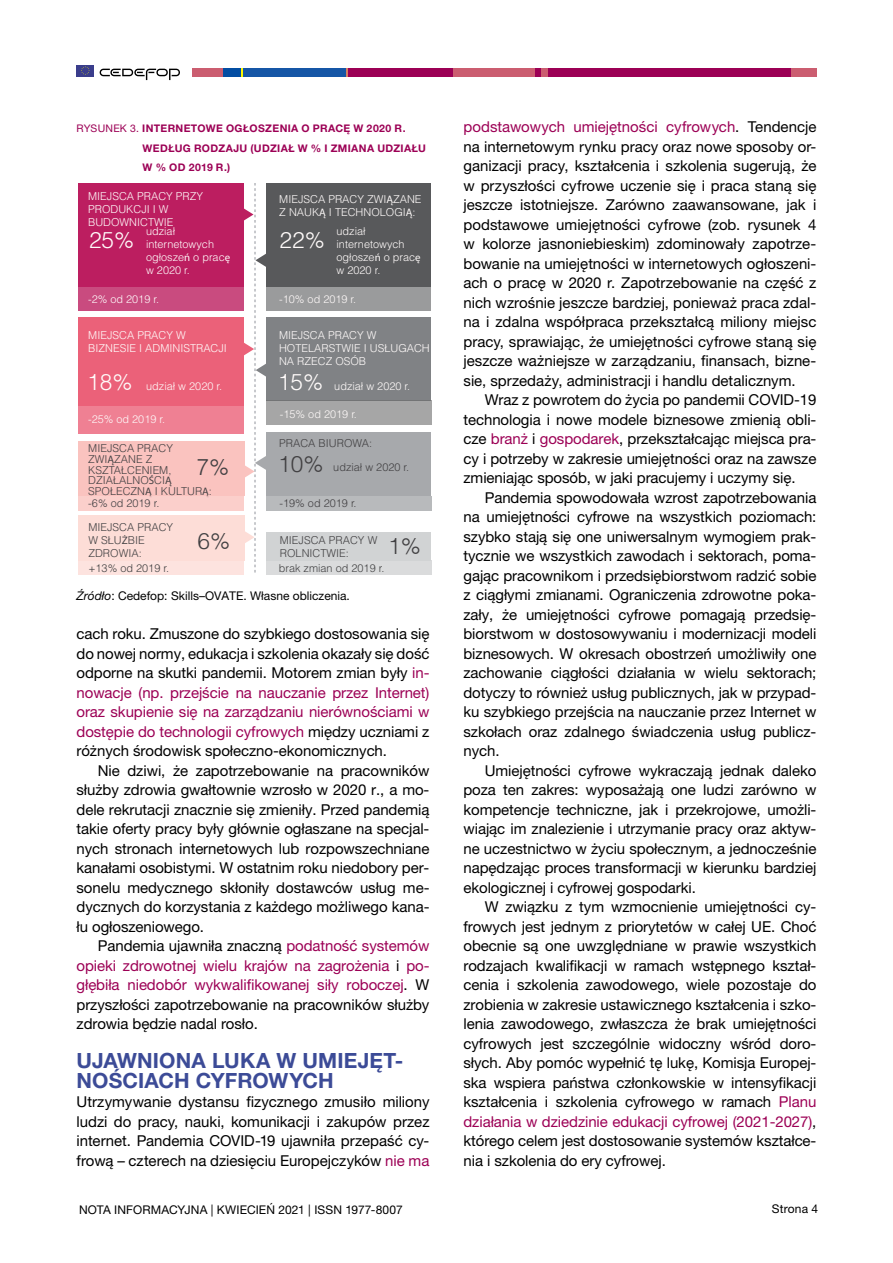
<style>
.page{position:relative;width:893px;height:1263px;background:#fff}
.page>*{position:absolute;margin:0;border:0;box-sizing:border-box;transform-origin:0 0}
.t1{font:300 22.65px "Helvetica";color:#fffbfa}
.t2{font:300 22.65px "Helvetica";color:#414042}
.t3{font:700 21px/19.5px "Helvetica Neue LTW1 G";letter-spacing:.005em;color:#3c4b97}
.t4{font:15px/19.5px "Helvetica Neue LTW1 G";letter-spacing:-.005em;color:#000;text-align:justify}
.t5{font:15px/19.5px "Helvetica Neue LTW1 G";letter-spacing:-.005em;color:#9c0055;text-align:justify}
.t6{font:12px "Helvetica Neue LTW1 G";color:#000}
.t7{font:300 10.95px/13px "Helvetica";color:#fffbfa}
.t8{font:300 10.95px/10.9px "Helvetica";color:#414042}
.t9{font:700 10.5px/19.5px "Helvetica Neue LTW1 G";letter-spacing:.035em;color:#9c0055}
.s1{color:#9c0055}
.s2{font-weight:400}
.s3{font-family:"Myriad Pro";font-weight:400}
.s4{font-size:22.65px}
.s5{font-style:italic}
.s6{color:#000}
</style>
<div class="page">
<div style="left:77px;top:65px;width:17px;height:11px;background:#3a3d8c"></div>
<svg style="left:81px;top:66px;width:9px;height:9px"></svg>
<svg style="left:100px;top:69px;width:80px;height:11px"></svg>
<div style="left:192px;top:68px;width:31px;height:9px;background:#cb5d70"></div>
<div style="left:347px;top:68px;width:106px;height:9px;background:#9c0055"></div>
<div style="left:453px;top:68px;width:82px;height:9px;background:#cb5d70"></div>
<div style="left:535px;top:68px;width:7px;height:9px;background:#9c0055"></div>
<div style="left:548px;top:68px;width:243px;height:9px;background:#9c0055"></div>
<div style="left:542px;top:68px;width:6px;height:9px;background:#cb5d70"></div>
<div style="left:223px;top:68px;width:18px;height:9px;background:#034da2"></div>
<svg style="left:241px;top:68px;width:2px;height:9px"></svg>
<svg style="left:345px;top:68px;width:2px;height:9px"></svg>
<div style="left:243px;top:68px;width:102px;height:9px;background:#1556a6"></div>
<div style="left:791px;top:68px;width:26px;height:9px;background:#cb5d70"></div>
<div style="left:266px;top:560px;width:165px;height:15px;background:#dadbdc"></div>
<div style="left:78px;top:183px;width:165px;height:104px;background:#bc1e60"></div>
<div style="left:266px;top:183px;width:165px;height:104px;background:#58595b"></div>
<div style="left:79px;top:317px;width:165px;height:88px;background:#eb6179"></div>
<div style="left:266px;top:317px;width:165px;height:84px;background:#808285"></div>
<div style="left:266px;top:432px;width:165px;height:64px;background:#a7a9ac"></div>
<div style="left:78px;top:441px;width:166px;height:55px;background:#fac3bf"></div>
<div style="left:78px;top:515px;width:166px;height:45px;background:#fdddd7"></div>
<svg style="left:231px;top:183px;width:47px;height:389px"></svg>
<div style="left:266px;top:532px;width:165px;height:28px;background:#d1d3d4"></div>
<div style="left:78px;top:287px;width:165px;height:24px;background:#c94b7f"></div>
<div style="left:266px;top:286px;width:165px;height:25px;background:#9a9b9c"></div>
<div style="left:78px;top:405px;width:166px;height:29px;background:#ef8093"></div>
<div style="left:266px;top:401px;width:165px;height:24px;background:#a6a6a6"></div>
<div style="left:78px;top:496px;width:166px;height:14px;background:#fbcfcb"></div>
<div style="left:266px;top:496px;width:165px;height:14px;background:#b8babc"></div>
<div style="left:78px;top:559px;width:166px;height:16px;background:#fde3df"></div>
<p class="t4" style="left:463px;top:117px;width:354px"><span class="s1">podstawowych umiejętności cyfrowych</span>. Tendencje na internetowym rynku pracy oraz nowe sposoby or&shy;ganizacji pracy, kształcenia i szkolenia sugerują, że w przyszłości cyfrowe uczenie się i praca staną się jeszcze istotniejsze. Zarówno zaawansowane, jak i podstawowe umiejętności cyfrowe (zob. rysunek 4 w kolorze jasnoniebieskim) zdominowały zapotrze&shy;bowanie na umiejętności w internetowych ogłoszeni&shy;ach o pracę w 2020 r. Zapotrzebowanie na część z nich wzrośnie jeszcze bardziej, ponieważ praca zdal&shy;na i zdalna współpraca przekształcą miliony miejsc pracy, sprawiając, że umiejętności cyfrowe staną się jeszcze ważniejsze w zarządzaniu, finansach, bizne&shy;sie, sprzedaży, administracji i handlu detalicznym.</p>
<p class="t4" style="left:463px;top:390px;width:354px;text-indent:21px">Wraz z powrotem do życia po pandemii COVID-19 technologia i nowe modele biznesowe zmienią obli&shy;cze <span class="s1">branż</span> i <span class="s1">gospodarek</span>, przekształcając miejsca pra&shy;cy i potrzeby w zakresie umiejętności oraz na zawsze zmieniając sposób, w jaki pracujemy i uczymy się.</p>
<p class="t4" style="left:463px;top:487px;width:354px;text-indent:21px">Pandemia spowodowała wzrost zapotrzebowania na umiejętności cyfrowe na wszystkich poziomach: szybko stają się one uniwersalnym wymogiem prak&shy;tycznie we wszystkich zawodach i sektorach, poma&shy;gając pracownikom i przedsiębiorstwom radzić sobie z ciągłymi zmianami. Ograniczenia zdrowotne poka&shy;zały, że umiejętności cyfrowe pomagają przedsię&shy;biorstwom w dostosowywaniu i modernizacji modeli biznesowych. W okresach obostrzeń umożliwiły one zachowanie ciągłości działania w wielu sektorach; dotyczy to również usług publicznych, jak w przypad&shy;ku szybkiego przejścia na nauczanie przez Internet w szkołach oraz zdalnego świadczenia usług publicz&shy;nych.</p>
<p class="t4" style="left:463px;top:760px;width:354px;text-indent:21px">Umiejętności cyfrowe wykraczają jednak daleko poza ten zakres: wyposażają one ludzi zarówno w kompetencje techniczne, jak i przekrojowe, umożli&shy;wiając im znalezienie i utrzymanie pracy oraz aktyw&shy;ne uczestnictwo w życiu społecznym, a jednocześnie napędzając proces transformacji w kierunku bardziej ekologicznej i cyfrowej gospodarki.</p>
<p class="t4" style="left:463px;top:897px;width:354px;text-indent:21px">W związku z tym wzmocnienie umiejętności cy&shy;frowych jest jednym z priorytetów w całej UE. Choć obecnie są one uwzględniane w prawie wszystkich rodzajach kwalifikacji w ramach wstępnego kształ&shy;cenia i szkolenia zawodowego, wiele pozostaje do zrobienia w zakresie ustawicznego kształcenia i szko&shy;lenia zawodowego, zwłaszcza że brak umiejętności cyfrowych jest szczególnie widoczny wśród doro&shy;słych. Aby pomóc wypełnić tę lukę, Komisja Europej&shy;ska wspiera państwa członkowskie w intensyfikacji kształcenia i szkolenia cyfrowego w ramach <span class="s1">Planu działania w dziedzinie edukacji cyfrowej (2021-2027)</span>, którego celem jest dostosowanie systemów kształce&shy;nia i szkolenia do ery cyfrowej.</p>
<p class="t9" style="left:143px;top:118px;width:285px;text-indent:-66px"><span class="s2">RYSUNEK 3.</span> INTERNETOWE OGŁOSZENIA O PRACĘ W 2020 R.<br>WEDŁUG RODZAJU (UDZIAŁ W % I ZMIANA UDZIAŁU<br>W % OD 2019 R.)</p>
<p class="t7" style="left:88px;top:189px;width:117px">MIEJSCA PRACY PRZY<br>PRODUKCJI I W<br>BUDOWNICTWIE</p>
<h1 class="t1" style="left:89px;top:226px;width:47px">25%</h1>
<p class="t7" style="left:146px;top:224px;width:86px">udział internetowych ogłosze<span class="s3">ń</span> o prac<span class="s3">ę </span>w 2020 r.</p>
<p class="t7" style="left:88px;top:293px;width:73px">-2% od 2019 r.</p>
<p class="t7" style="left:279px;top:192px;width:144px">MIEJSCA PRACY ZWI<span class="s3">Ą</span>ZANE<br>Z NAUK<span class="s3">Ą</span> I TECHNOLOGI<span class="s3">Ą</span>:</p>
<h1 class="t1" style="left:280px;top:226px;width:47px">22%</h1>
<p class="t7" style="left:337px;top:224px;width:86px">udział internetowych ogłosze<span class="s3">ń</span> o prac<span class="s3">ę </span>w 2020 r.</p>
<p class="t7" style="left:279px;top:293px;width:79px">-10% od 2019 r.</p>
<p class="t7" style="left:88px;top:328px;width:140px">MIEJSCA PRACY W<br>BIZNESIE I ADMINISTRACJI</p>
<p class="t7" style="left:87px;top:379px;width:136px"><span class="s4">18%</span> udział w 2020 r.</p>
<p class="t7" style="left:279px;top:328px;width:152px">MIEJSCA PRACY W<br>HOTELARSTWIE I USŁUGACH<br>NA RZECZ OSÓB</p>
<p class="t7" style="left:278px;top:379px;width:134px"><span class="s4">15%</span> udział w 2020 r.</p>
<p class="t7" style="left:280px;top:407px;width:79px">-15% od 2019 r.</p>
<p class="t7" style="left:88px;top:412px;width:79px">-25% od 2019 r.</p>
<p class="t8" style="left:279px;top:438px;width:94px">PRACA BIUROWA:</p>
<p class="t8" style="left:278px;top:462px;width:133px"><span class="s4">10%</span> udział w 2020 r.</p>
<p class="t8" style="left:88px;top:442px;width:125px">MIEJSCA PRACY<br>ZWI<span class="s3">Ą</span>ZANE Z<br>KSZTAŁCENIEM,<br>DZIAŁALNO<span class="s3">Ś</span>CI<span class="s3">Ą<br></span>SPOŁECZN<span class="s3">Ą</span> I KULTUR<span class="s3">Ą</span>:</p>
<h1 class="t2" style="left:196px;top:453px;width:34px">7%</h1>
<p class="t8" style="left:88px;top:497px;width:73px">-6% od 2019 r.</p>
<p class="t8" style="left:280px;top:497px;width:79px">-19% od 2019 r.</p>
<p class="t8" style="left:88px;top:520px;width:86px;line-height:13px">MIEJSCA PRACY<br>W SŁU<span class="s3">Ż</span>BIE<br>ZDROWIA:</p>
<h1 class="t2" style="left:198px;top:526px;width:34px">6%</h1>
<p class="t8" style="left:280px;top:533px;width:99px;line-height:13px">MIEJSCA PRACY W<br>ROLNICTWIE:</p>
<h1 class="t2" style="left:388px;top:532px;width:34px">1%</h1>
<p class="t8" style="left:279px;top:562px;width:107px">brak zmian od 2019 r.</p>
<p class="t8" style="left:88px;top:562px;width:82px">+13% od 2019 r.</p>
<p class="t6" style="left:77px;top:588px;width:275px"><span class="s5">Źródło</span>: Cedefop: Skills–OVATE. Własne obliczenia.</p>
<p class="t4" style="left:77px;top:624px;width:354px">cach roku. Zmuszone do szybkiego dostosowania się do nowej normy, edukacja i szkolenia okazały się dość odporne na skutki pandemii. Motorem zmian były <span class="s1">in&shy;nowacje (np. przejście na nauczanie przez Internet) oraz skupienie się na zarządzaniu nierównościami w dostępie do technologii cyfrowych</span> między uczniami z różnych środowisk społeczno-ekonomicznych.</p>
<p class="t4" style="left:77px;top:760px;width:354px;text-indent:21px">Nie dziwi, że zapotrzebowanie na pracowników służby zdrowia gwałtownie wzrosło w 2020 r., a mo&shy;dele rekrutacji znacznie się zmieniły. Przed pandemią takie oferty pracy były głównie ogłaszane na specjal&shy;nych stronach internetowych lub rozpowszechniane kanałami osobistymi. W ostatnim roku niedobory per&shy;sonelu medycznego skłoniły dostawców usług me&shy;dycznych do korzystania z każdego możliwego kana&shy;łu ogłoszeniowego.</p>
<p class="t5" style="left:77px;top:936px;width:354px;text-indent:21px"><span class="s6">Pandemia ujawniła znaczną</span> podatność systemów opieki zdrowotnej wielu krajów na zagrożenia <span class="s6">i</span> po&shy;głębiła niedobór wykwalifikowanej siły roboczej<span class="s6">. W przyszłości zapotrzebowanie na pracowników służby zdrowia będzie nadal rosło.</span></p>
<h2 class="t3" style="left:77px;top:1051px;width:328px">UJAWNIONA LUKA W UMIEJĘT-<br>NOŚCIACH CYFROWYCH</h2>
<p class="t4" style="left:77px;top:1092px;width:354px">Utrzymywanie dystansu fizycznego zmusiło miliony ludzi do pracy, nauki, komunikacji i zakupów przez internet. Pandemia COVID-19 ujawniła przepaść cy&shy;frową – czterech na dziesięciu Europejczyków <span class="s1">nie ma</span></p>
<p class="t6" style="left:79px;top:1202px;width:325px">NOTA INFORMACYJNA | KWIECIEŃ 2021 | ISSN 1977-8007</p>
<p class="t6" style="left:772px;top:1202px;width:48px">Strona 4</p>
</div>
